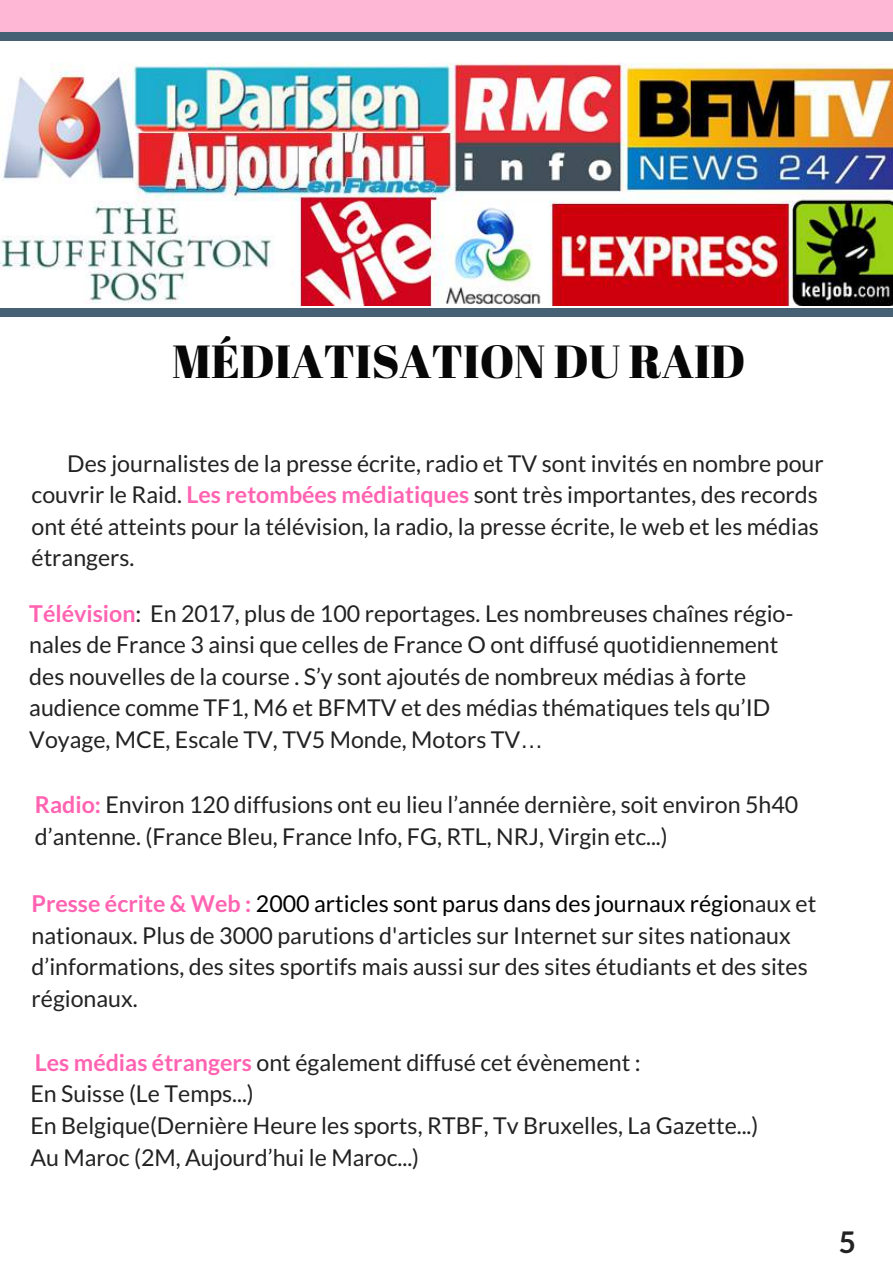
<style>
.page{position:relative;width:893px;height:1263px;background:#fff}
.page>*{position:absolute;margin:0;border:0;box-sizing:border-box;transform-origin:0 0}
.t1{font:46.35px "Abril Fatface";color:#070707}
.t2{font:700 29.85px "Lato";color:#222}
.t3{font:23.25px/31.5px "Lato";color:#222}
.s1{font-weight:700;color:#ff63b1}
.s2{font-family:"Liberation Sans"}
.s3{color:#000}
</style>
<div class="page">
<div style="left:0;top:0;width:893px;height:33px;background:#ffb7d6"></div>
<div style="left:0;top:32px;width:16px;height:9px;background:#456173"></div>
<div style="left:14px;top:32px;width:337px;height:9px;background:#456173"></div>
<div style="left:350px;top:32px;width:338px;height:9px;background:#456173"></div>
<div style="left:687px;top:32px;width:206px;height:9px;background:#456173"></div>
<div style="left:0;top:308px;width:38px;height:8px;background:#456173"></div>
<div style="left:37px;top:308px;width:337px;height:8px;background:#456173"></div>
<div style="left:373px;top:308px;width:337px;height:8px;background:#456173"></div>
<div style="left:709px;top:308px;width:184px;height:8px;background:#456173"></div>
<img style="left:0;top:63px;width:893px;height:242px">
<h1 class="t1" style="left:172px;top:329px;width:575px">MÉDIATISATION DU RAID</h1>
<p class="t3" style="left:32px;top:447px;width:794px;text-indent:36px">Des journalistes de la presse écrite, radio et TV sont invités en nombre pour couvrir le Raid. <span class="s1">Les retombées médiatiques</span> sont très importantes, des records ont été atteints pour la télévision, la radio, la presse écrite, le web et les médias étrangers.</p>
<p class="t3" style="left:29px;top:597px;width:766px"><span class="s1">Télévision</span>: En 2017, plus de 100 reportages. Les nombreuses chaînes régio&shy;nales de France 3 ainsi que celles de France O ont diffusé quotidiennement des nouvelles de la course . S’y sont ajoutés de nombreux médias à forte audience comme TF1, M6 et BFMTV et des médias thématiques tels qu’ID Voyage, MCE, Escale TV, TV5 Monde, Motors TV<span class="s2">…</span></p>
<p class="t3" style="left:35px;top:788px;width:765px"><span class="s1">Radio:</span> Environ 120 diffusions ont eu lieu l’année dernière, soit environ 5h40 d’antenne. (France Bleu, France Info, FG, RTL, NRJ, Virgin etc...)</p>
<p class="t3" style="left:32px;top:887px;width:786px"><span class="s1">Presse écrite &amp; Web :</span> <span class="s3">2000 articles sont parus dans des journaux régio</span>naux et nationaux. Plus de 3000 parutions d'articles sur Internet sur sites nationaux d’informations, des sites sportifs mais aussi sur des sites étudiants et des sites régionaux.</p>
<p class="t3" style="left:30px;top:1046px;width:730px"><span class="s1">Les médias étrangers</span> ont également diffusé cet évènement :<br>En Suisse (Le Temps...)<br>En Belgique(Dernière Heure les sports, RTBF, Tv Bruxelles, La Gazette...)<br>Au Maroc (2M, Aujourd’hui le Maroc...)</p>
<p class="t2" style="left:839px;top:1224px;width:19px">5</p>
</div>
